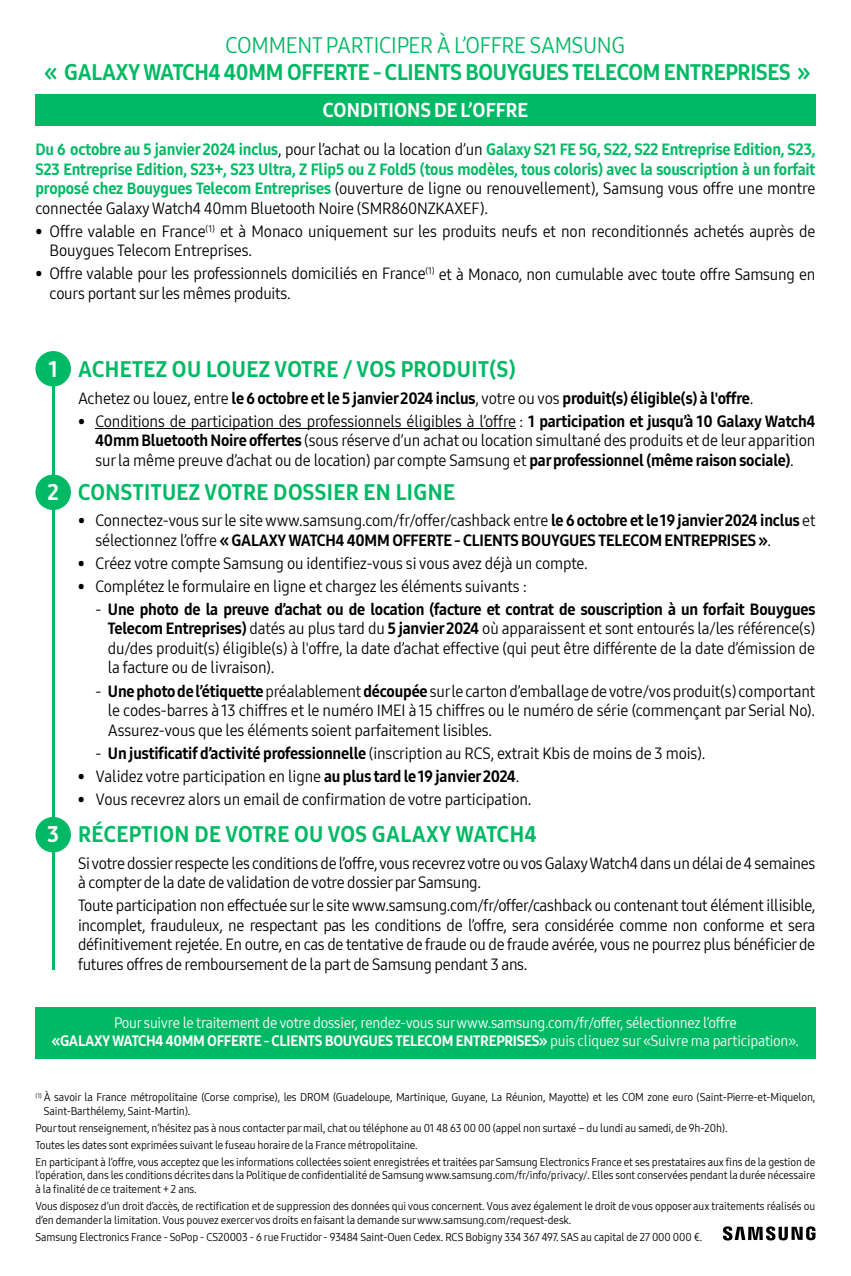
<style>
.page{position:relative;width:851px;height:1276px;background:#fff}
.page>*{position:absolute;margin:0;border:0;box-sizing:border-box;transform-origin:0 0}
.t1{font:22.5px "Samsung One 800 C";letter-spacing:.02em;color:#00b964}
.t2{font:22.5px "Samsung One 800 C";color:#00b964}
.t3{font:22.5px "Samsung One 400 C";letter-spacing:-.01em;color:#00b964}
.t4{font:20px "Samsung One 800 C";letter-spacing:.005em;color:#fff}
.t5{font:16.25px/19.5px "Samsung One 400 C";letter-spacing:-.01em;color:#000}
.t6{font:16.25px "Samsung One 800 C";letter-spacing:-.01em;color:#000}
.t7{font:16.25px/19.5px "Samsung One 800 C";letter-spacing:-.01em;color:#00b964}
.t8{font:15px "Samsung One 800 C";letter-spacing:-.015em;color:#fff}
.t9{font:15px "Samsung One 400 C";letter-spacing:-.015em;color:#fff}
.t10{font:11.25px/13.5px "Samsung One 400 C";letter-spacing:-.01em;color:#000}
.s1{font-family:"Samsung One 400 C";color:#000}
.s2{font-family:"Samsung One 800 C";color:#00b964}
.s3{color:#fff}
.s4{font-family:"Samsung One 400 C"}
.s5{font-family:"Samsung One 800 C"}
</style>
<div class="page">
<div style="left:35px;top:94px;width:780px;height:31px;background:#00b964"></div>
<div style="left:35px;top:1007px;width:780px;height:51px;background:#00b964"></div>
<hr style="left:52px;top:367px;width:2px;height:603px;background:#00b964">
<div style="left:35px;top:351px;width:36px;height:35px;background:#00b964;border-radius:50%"></div>
<div style="left:35px;top:474px;width:36px;height:36px;background:#00b964;border-radius:50%"></div>
<div style="left:35px;top:817px;width:36px;height:35px;background:#00b964;border-radius:50%"></div>
<svg style="left:722px;top:1226px;width:93px;height:14px"></svg>
<hr style="left:95px;top:428px;width:421px;height:1px;background:#000">
<h1 class="t3" style="left:225px;top:30px;width:401px">COMMENT PARTICIPER À L’OFFRE SAMSUNG</h1>
<h1 class="t2" style="left:45px;top:57px;width:767px">« GALAXY WATCH4 40MM OFFERTE - CLIENTS BOUYGUES TELECOM ENTREPRISES »</h1>
<p class="t4" style="left:323px;top:97px;width:206px">CONDITIONS DE L’OFFRE</p>
<p class="t7" style="left:35px;top:140px;width:781px">Du 6 octobre au 5 janvier 2024 inclus<span class="s1">, pour l’achat ou la location d’un</span> Galaxy S21 FE 5G, S22, S22 Entreprise Edition, S23,<br>S23 Entreprise Edition, S23+, S23 Ultra, Z Flip5 ou Z Fold5 (tous modèles, tous coloris) avec la souscription à un forfait</p>
<p class="t5" style="left:35px;top:179px;width:781px"><span class="s2">proposé chez Bouygues Telecom Entreprises</span> (ouverture de ligne ou renouvellement), Samsung vous offre une montre connectée Galaxy Watch4 40mm Bluetooth Noire (SMR860NZKAXEF).</p>
<p class="t5" style="left:50px;top:221px;width:767px;text-indent:-14px">• Offre valable en France<sup>(1)</sup> et à Monaco uniquement sur les produits neufs et non reconditionnés achetés auprès de<br>Bouygues Telecom Entreprises.</p>
<p class="t5" style="left:50px;top:264px;width:767px;text-indent:-14px">• Offre valable pour les professionnels domiciliés en France<sup>(1)</sup> et à Monaco, non cumulable avec toute offre Samsung en cours portant sur les mêmes produits.</p>
<h1 class="t1" style="left:48px;top:354px;width:468px"><span class="s3">1</span> ACHETEZ OU LOUEZ VOTRE / VOS PRODUIT(S)</h1>
<p class="t6" style="left:78px;top:387px;width:676px"><span class="s4">Achetez ou louez, entre</span> le 6 octobre et le 5 janvier 2024 inclus<span class="s4">, votre ou vos</span> produit(s) éligible(s) à l'offre<span class="s4">.</span></p>
<p class="t5" style="left:95px;top:411px;width:721px;text-align:justify;text-indent:-17px">• Conditions de participation des professionnels éligibles à l’offre : <span class="s5">1 participation et jusqu’à 10 Galaxy Watch4<br>40mm Bluetooth Noire offertes</span> (sous réserve d’un achat ou location simultané des produits et de leur apparition sur la même preuve d’achat ou de location) par compte Samsung et <span class="s5">par professionnel (même raison sociale)</span>.</p>
<h1 class="t1" style="left:48px;top:477px;width:408px"><span class="s3">2</span> CONSTITUEZ VOTRE DOSSIER EN LIGNE</h1>
<p class="t5" style="left:78px;top:510px;width:738px">• Connectez-vous sur le site www.samsung.com/fr/offer/cashback entre <span class="s5">le 6 octobre et le 19 janvier 2024 inclus</span> et</p>
<p class="t6" style="left:95px;top:529px;width:677px"><span class="s4">sélectionnez l’offre</span> « GALAXY WATCH4 40MM OFFERTE - CLIENTS BOUYGUES TELECOM ENTREPRISES »<span class="s4">.</span></p>
<p class="t5" style="left:78px;top:553px;width:511px">• Créez votre compte Samsung ou identifiez-vous si vous avez déjà un compte.</p>
<p class="t5" style="left:78px;top:576px;width:450px">• Complétez le formulaire en ligne et chargez les éléments suivants :</p>
<p class="t6" style="left:95px;top:598px;width:721px"><span class="s4">-</span> Une photo de la preuve d’achat ou de location (facture et contrat de souscription à un forfait Bouygues</p>
<p class="t5" style="left:108px;top:619px;width:708px;text-align:justify"><span class="s5">Telecom Entreprises)</span> datés au plus tard du <span class="s5">5 janvier 2024</span> où apparaissent et sont entourés la/les référence(s) du/des produit(s) éligible(s) à l'offre, la date d’achat effective (qui peut être différente de la date d’émission de la facture ou de livraison).</p>
<p class="t5" style="left:108px;top:681px;width:708px;text-align:justify;text-indent:-12px">- <span class="s5">Une photo de l’étiquette</span> préalablement <span class="s5">découpée</span> sur le carton d’emballage de votre/vos produit(s) comportant le codes-barres à 13 chiffres et le numéro IMEI à 15 chiffres ou le numéro de série (commençant par Serial No).<br>Assurez-vous que les éléments soient parfaitement lisibles.</p>
<p class="t5" style="left:95px;top:743px;width:611px">- <span class="s5">Un justificatif d’activité professionnelle</span> (inscription au RCS, extrait Kbis de moins de 3 mois).</p>
<p class="t5" style="left:78px;top:766px;width:443px">• Validez votre participation en ligne <span class="s5">au plus tard le 19 janvier 2024</span>.</p>
<p class="t5" style="left:78px;top:789px;width:455px">• Vous recevrez alors un email de confirmation de votre participation.</p>
<h1 class="t1" style="left:47px;top:819px;width:490px"><span class="s3">3</span> RÉCEPTION DE VOTRE OU VOS GALAXY WATCH4</h1>
<p class="t5" style="left:78px;top:853px;width:738px">Si votre dossier respecte les conditions de l’offre, vous recevrez votre ou vos Galaxy Watch4 dans un délai de 4 semaines à compter de la date de validation de votre dossier par Samsung.</p>
<p class="t5" style="left:78px;top:896px;width:738px;text-align:justify">Toute participation non effectuée sur le site www.samsung.com/fr/offer/cashback ou contenant tout élément illisible, incomplet, frauduleux, ne respectant pas les conditions de l’offre, sera considérée comme non conforme et sera définitivement rejetée. En outre, en cas de tentative de fraude ou de fraude avérée, vous ne pourrez plus bénéficier de futures offres de remboursement de la part de Samsung pendant 3 ans.</p>
<p class="t9" style="left:114px;top:1012px;width:624px">Pour suivre le traitement de votre dossier, rendez-vous sur www.samsung.com/fr/offer, sélectionnez l’offre</p>
<p class="t8" style="left:52px;top:1030px;width:748px">«GALAXY WATCH4 40MM OFFERTE - CLIENTS BOUYGUES TELECOM ENTREPRISES» <span class="s4">puis cliquez sur «Suivre ma participation».</span></p>
<p class="t10" style="left:44px;top:1090px;width:772px;text-indent:-9px"><sup>(1)</sup> À savoir la France métropolitaine (Corse comprise), les DROM (Guadeloupe, Martinique, Guyane, La Réunion, Mayotte) et les COM zone euro (Saint-Pierre-et-Miquelon,<br>Saint-Barthélemy, Saint-Martin).</p>
<p class="t10" style="left:35px;top:1119px;width:781px;line-height:17px">Pour tout renseignement, n’hésitez pas à nous contacter par mail, chat ou téléphone au 01 48 63 00 00 (appel non surtaxé – du lundi au samedi, de 9h-20h).<br>Toutes les dates sont exprimées suivant le fuseau horaire de la France métropolitaine.<br>En participant à l’offre, vous acceptez que les informations collectées soient enregistrées et traitées par Samsung Electronics France et ses prestataires aux fins de la gestion de</p>
<p class="t10" style="left:35px;top:1168px;width:781px">l’opération, dans les conditions décrites dans la Politique de confidentialité de Samsung www.samsung.com/fr/info/privacy/. Elles sont conservées pendant la durée nécessaire à la finalité de ce traitement + 2 ans.</p>
<p class="t10" style="left:35px;top:1199px;width:781px">Vous disposez d’un droit d’accès, de rectification et de suppression des données qui vous concernent. Vous avez également le droit de vous opposer aux traitements réalisés ou d’en demander la limitation. Vous pouvez exercer vos droits en faisant la demande sur www.samsung.com/request-desk.</p>
<p class="t10" style="left:35px;top:1229px;width:668px">Samsung Electronics France - SoPop - CS20003 - 6 rue Fructidor - 93484 Saint-Ouen Cedex. RCS Bobigny 334 367 497. SAS au capital de 27 000 000 €.</p>
</div>
